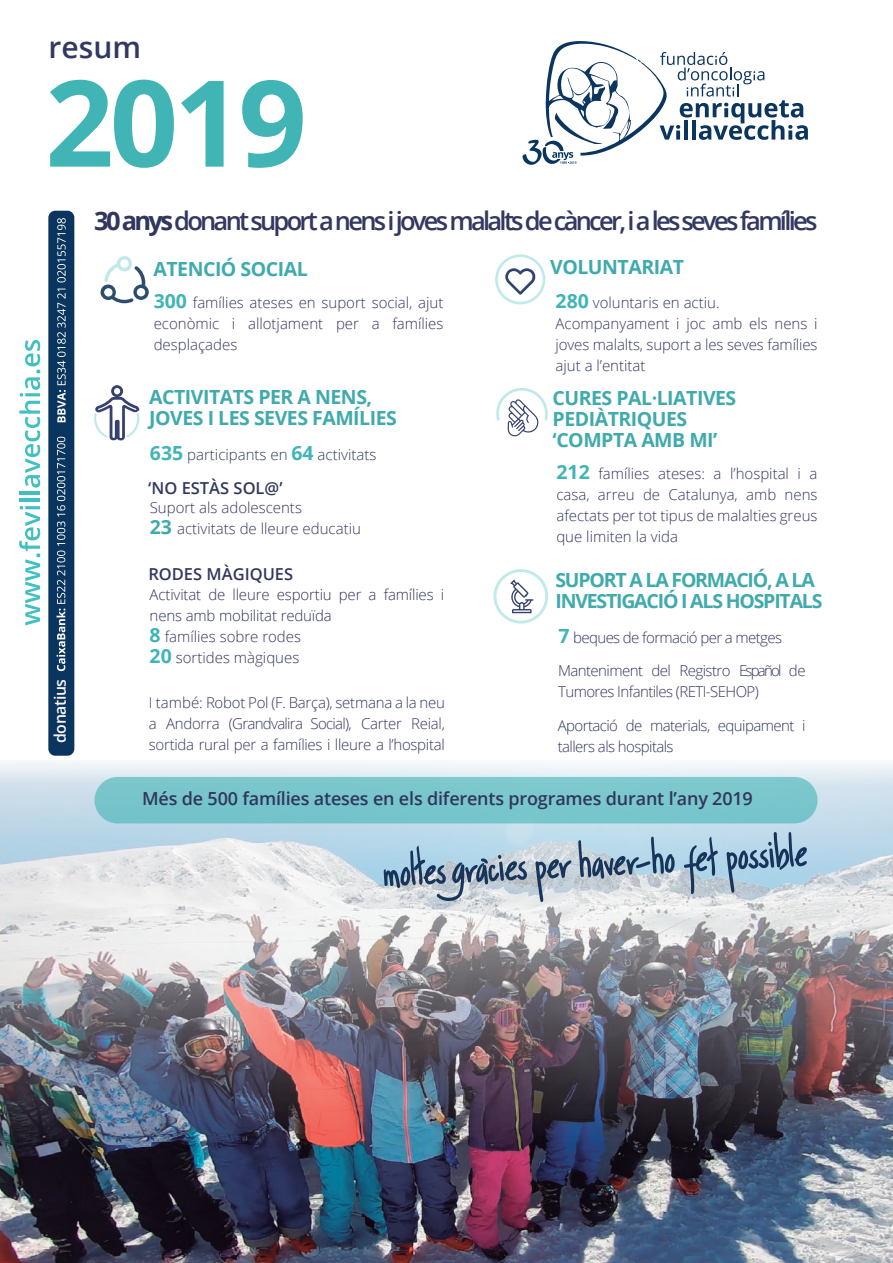
<style>
.page{position:relative;width:893px;height:1263px;background:#fff}
.page>*{position:absolute;margin:0;border:0;box-sizing:border-box;transform-origin:0 0}
.t1{font:700 120px "Open Sans";color:#41b4b6}
.t2{font:600 30px "Open Sans";color:#32385f}
.t3{font:600 25.5px "Open Sans";letter-spacing:-.105em;color:#32385f}
.t4{font:700 19.5px/21px "Open Sans";letter-spacing:-.025em;color:#40aaad}
.t5{font:700 19.5px/21px "Open Sans";letter-spacing:-.06em;color:#40aaad}
.t6{font:600 18px "Open Sans";letter-spacing:-.01em;color:#30365d}
.t7{font:600 16.5px "Open Sans";color:#32385f}
.t8{font:600 15.9px "Open Sans";letter-spacing:-.03em;color:#faf6f6}
.t9{font:300 15px/21px "Open Sans";color:#32385f;text-align:justify}
.t10{font:300 15px/21px "Open Sans";letter-spacing:-.04em;color:#32385f}
.t11{font:300 15px/21px "Open Sans";letter-spacing:-.01em;color:#2f345b}
.s1{font-weight:700;color:#30365d}
.s2{font-weight:700;font-size:19.5px;color:#41b4b6}
.s3{font-weight:700;font-size:19.5px;color:#40aaad}
.s4{color:#32385f}
.s5{color:#30365d}
</style>
<div class="page">
<img style="left:0;top:1145px;width:893px;height:118px">
<img style="left:0;top:763px;width:893px;height:382px">
<div style="left:48px;top:211px;width:26px;height:545px;background:#0a355e;border-radius:7px"></div>
<svg style="left:57px;top:289px;width:9px;height:133px"></svg>
<svg style="left:57px;top:218px;width:9px;height:64px"></svg>
<svg style="left:57px;top:437px;width:8px;height:234px"></svg>
<svg style="left:19px;top:506px;width:21px;height:119px"></svg>
<hr style="left:19px;top:499px;width:21px;height:3px;background:#42c0c1">
<hr style="left:19px;top:491px;width:21px;height:3px;background:#42c0c1">
<svg style="left:19px;top:340px;width:21px;height:148px"></svg>
<svg style="left:100px;top:256px;width:49px;height:47px"></svg>
<svg style="left:94px;top:385px;width:46px;height:56px"></svg>
<svg style="left:496px;top:388px;width:52px;height:49px"></svg>
<svg style="left:494px;top:569px;width:54px;height:55px"></svg>
<svg style="left:495px;top:254px;width:50px;height:50px"></svg>
<svg style="left:522px;top:41px;width:286px;height:124px"></svg>
<div style="left:94px;top:777px;width:723px;height:46px;background:#79c6cc;border-radius:23px"></div>
<svg style="left:384px;top:845px;width:143px;height:56px;background:#9fb4c5"></svg>
<svg style="left:535px;top:859px;width:36px;height:43px;background:#9eacba"></svg>
<svg style="left:578px;top:837px;width:97px;height:42px;background:#95b0c3"></svg>
<svg style="left:684px;top:837px;width:34px;height:57px;background:#94aec2"></svg>
<svg style="left:726px;top:832px;width:81px;height:61px;background:#96b4ca"></svg>
<h2 class="t2" style="left:49px;top:27px;width:94px">resum</h2>
<h1 class="t1" style="left:45px;top:38px;width:263px">2019</h1>
<h3 class="t3" style="left:94px;top:203px;width:725px"><span class="s1">30 anys</span>donant suport a nens ijoves malalts de càncer,ia les seves famílies</h3>
<h3 class="t4" style="left:153px;top:257px;width:156px">ATENCIÓ SOCIAL</h3>
<p class="t9" style="left:154px;top:291px;width:291px"><span class="s2">300</span> famílies ateses en suport social, ajut econòmic i allotjament per a famílies desplaçades</p>
<h3 class="t4" style="left:550px;top:256px;width:135px">VOLUNTARIAT</h3>
<p class="t9" style="left:556px;top:291px;width:264px;text-align:left"><span class="s2">280</span> voluntaris en actiu.<br>Acompanyament i joc amb els nens i joves malalts, suport a les seves famílies ajut a l’entitat</p>
<p class="t8" style="left:49px;top:743px;width:66px;rotate:-90deg">donatius</p>
<h3 class="t4" style="left:149px;top:385px;width:249px">ACTIVITATS PER A NENS,<br>JOVES I LES SEVES FAMÍLIES</h3>
<h3 class="t4" style="left:553px;top:387px;width:185px">CURES PAL·LIATIVES<br>PEDIÀTRIQUES ‘COMPTA AMB MI’</h3>
<p class="t9" style="left:150px;top:444px;width:228px"><span class="s2">635</span> participants en <span class="s2">64</span> activitats</p>
<p class="t9" style="left:556px;top:463px;width:263px"><span class="s2">212</span> famílies ateses: a l’hospital i a casa, arreu de Catalunya, amb nens afectats per tot tipus de malalties greus que limiten la vida</p>
<p class="t7" style="left:148px;top:476px;width:136px">‘NO ESTÀS SOL@’</p>
<p class="t9" style="left:150px;top:496px;width:213px">Suport als adolescents<br><span class="s3">23</span> activitats de lleure educatiu</p>
<p class="t7" style="left:148px;top:563px;width:146px">RODES MÀGIQUES</p>
<h3 class="t5" style="left:555px;top:569px;width:268px">SUPORT A LA FORMACIÓ, A LA<br>INVESTIGACIÓ I ALS HOSPITALS</h3>
<p class="t11" style="left:150px;top:583px;width:296px">Activitat de lleure esportiu per a famílies i nens amb mobilitat reduïda<br><span class="s2">8</span> <span class="s4">famílies sobre rodes<br></span><span class="s2">20</span> <span class="s5">sortides màgiques</span></p>
<p class="t10" style="left:558px;top:626px;width:225px"><span class="s2">7</span> beques de formació per a metges</p>
<p class="t10" style="left:558px;top:660px;width:249px">Manteniment del Registro Español de<br>Tumores Infantiles (RETI-SEHOP)</p>
<p class="t10" style="left:558px;top:714px;width:249px">Aportació de materials, equipament i tallers als hospitals</p>
<p class="t9" style="left:149px;top:691px;width:298px">I també: Robot Pol (F. Barça), setmana a la neu a Andorra (Grandvalira Social), Carter Reial, sortida rural per a famílies i lleure a l’hospital</p>
<p class="t6" style="left:142px;top:786px;width:612px">Més de 500 famílies ateses en els diferents programes durant l’any 2019</p>
</div>
